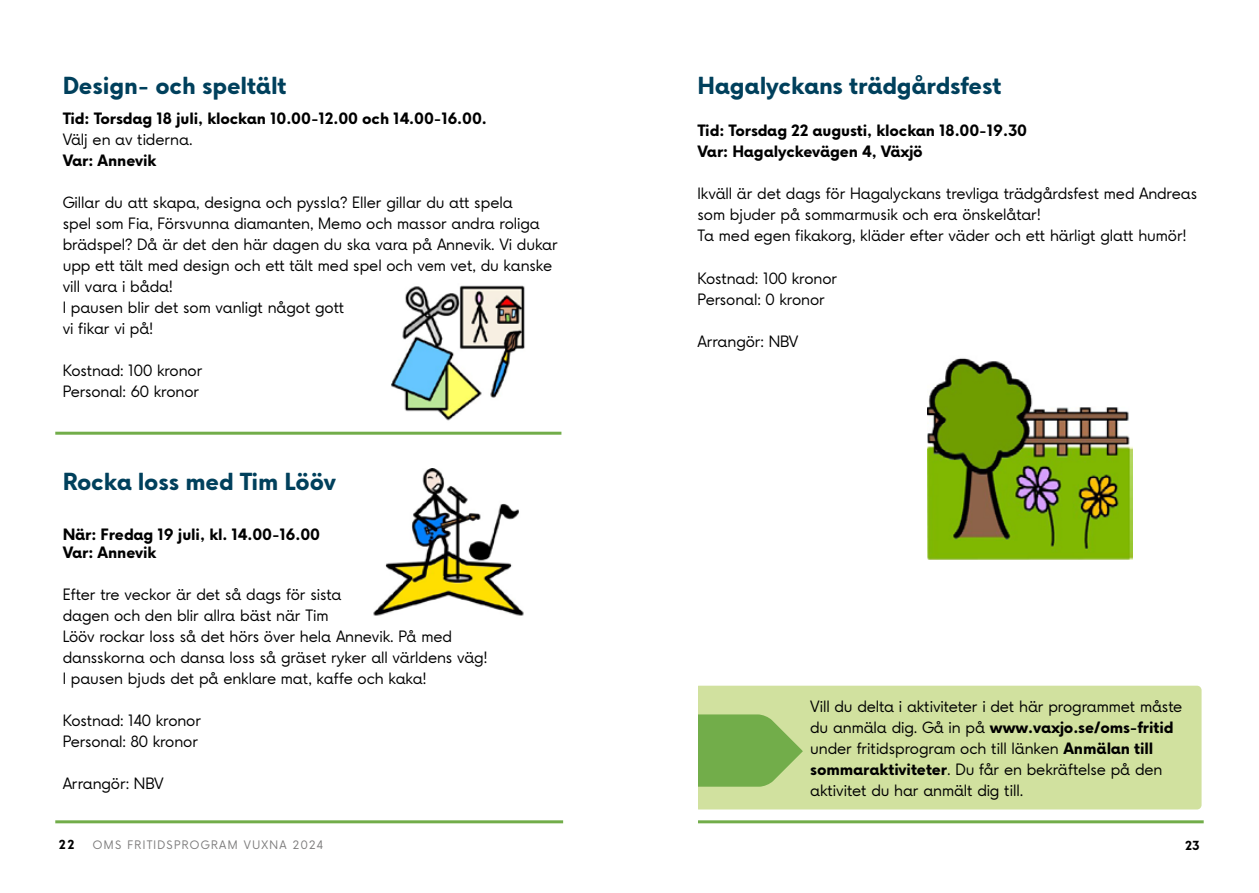
<style>
.page{position:relative;width:1259px;height:893px;background:#fff}
.page>*{position:absolute;margin:0;border:0;box-sizing:border-box;transform-origin:0 0}
.t1{font:700 22.5px "Vaxjo Now";letter-spacing:-.005em;color:#00405c}
.t2{font:15px/21px "Vaxjo Now";letter-spacing:-.005em;color:#000}
.t3{font:700 15px/18px "Vaxjo Now";letter-spacing:-.005em;color:#000}
.t4{font:700 12px "Vaxjo Now";color:#000}
.t5{font:11.25px "Vaxjo Now";letter-spacing:.12em;color:#7c7b7b}
.s1{font-weight:700}
</style>
<div class="page">
<hr style="left:55px;top:820px;width:508px;height:3px;background:#72ad4a">
<hr style="left:694px;top:820px;width:509px;height:3px;background:#72ad4a">
<div style="left:694px;top:686px;width:507px;height:123px;background:#d1e19f;border-radius:5px"></div>
<svg style="left:697px;top:714px;width:106px;height:73px"></svg>
<div style="left:585px;top:674px;width:112px;height:209px;background:#fff"></div>
<hr style="left:55px;top:432px;width:506px;height:3px;background:#72ad4a">
<img style="left:927px;top:358px;width:205px;height:202px">
<img style="left:391px;top:285px;width:134px;height:136px">
<img style="left:373px;top:469px;width:151px;height:147px">
<h1 class="t1" style="left:63px;top:70px;width:225px">Design- och speltält</h1>
<p class="t3" style="left:63px;top:110px;width:426px">Tid: Torsdag 18 juli, klockan 10.00-12.00 och 14.00-16.00.</p>
<p class="t2" style="left:63px;top:129px;width:131px">Välj en av tiderna.</p>
<p class="t3" style="left:63px;top:152px;width:95px">Var: Annevik</p>
<p class="t2" style="left:63px;top:192px;width:497px">Gillar du att skapa, designa och pyssla? Eller gillar du att spela<br>spel som Fia, Försvunna diamanten, Memo och massor andra roliga brädspel? Då är det den här dagen du ska vara på Annevik. Vi dukar upp ett tält med design och ett tält med spel och vem vet, du kanske vill vara i båda!<br>I pausen blir det som vanligt något gott<br>vi fikar vi på!</p>
<p class="t2" style="left:63px;top:360px;width:141px">Kostnad: 100 kronor<br>Personal: 60 kronor</p>
<h1 class="t1" style="left:63px;top:466px;width:275px">Rocka loss med Tim Lööv</h1>
<p class="t3" style="left:63px;top:525px;width:259px">När: Fredag 19 juli, kl. 14.00-16.00<br>Var: Annevik</p>
<p class="t2" style="left:63px;top:584px;width:426px">Efter tre veckor är det så dags för sista<br>dagen och den blir allra bäst när Tim<br>Lööv rockar loss så det hörs över hela Annevik. På med dansskorna och dansa loss så gräset ryker all världens väg!<br>I pausen bjuds det på enklare mat, kaffe och kaka!</p>
<p class="t2" style="left:63px;top:710px;width:140px">Kostnad: 140 kronor<br>Personal: 80 kronor</p>
<p class="t2" style="left:63px;top:773px;width:102px">Arrangör: NBV</p>
<h1 class="t1" style="left:697px;top:70px;width:305px">Hagalyckans trädgårdsfest</h1>
<p class="t3" style="left:697px;top:121px;width:331px;line-height:21px">Tid: Torsdag 22 augusti, klockan 18.00-19.30<br>Var: Hagalyckevägen 4, Växjö</p>
<p class="t2" style="left:697px;top:183px;width:501px">Ikväll är det dags för Hagalyckans trevliga trädgårdsfest med Andreas som bjuder på sommarmusik och era önskelåtar!<br>Ta med egen fikakorg, kläder efter väder och ett härligt glatt humör!</p>
<p class="t2" style="left:697px;top:267px;width:141px">Kostnad: 100 kronor<br>Personal: 0 kronor</p>
<p class="t2" style="left:697px;top:330px;width:102px">Arrangör: NBV</p>
<p class="t2" style="left:810px;top:696px;width:374px">Vill du delta i aktiviteter i det här programmet måste du anmäla dig. Gå in på <span class="s1">www.vaxjo.se/oms-fritid </span>under fritidsprogram och till länken <span class="s1">Anmälan till sommaraktiviteter</span>. Du får en bekräftelse på den aktivitet du har anmält dig till.</p>
<p class="t4" style="left:59px;top:836px;width:17px">22</p>
<p class="t5" style="left:93px;top:837px;width:231px">OMS FRITIDSPROGRAM VUXNA 2024</p>
<p class="t4" style="left:1185px;top:837px;width:16px">23</p>
</div>
